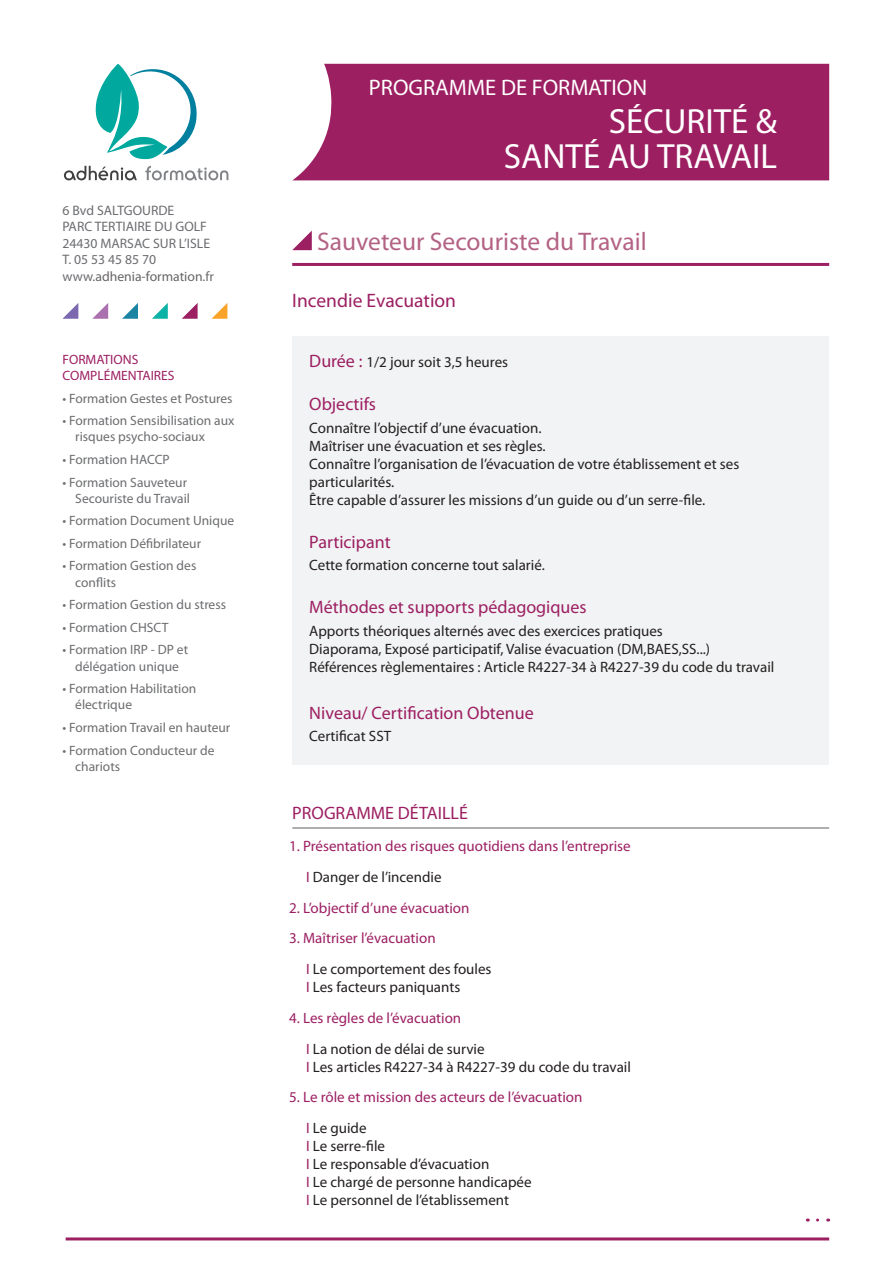
<style>
.page{position:relative;width:893px;height:1263px;background:#fff}
.page>*{position:absolute;margin:0;border:0;box-sizing:border-box;transform-origin:0 0}
.t1{font:35.1px "Myriad Pro";color:#fff}
.t2{font:25.5px "Myriad Pro";color:#b36284}
.t3{font:22.5px "Myriad Pro";color:#fff}
.t4{font:19.5px "Myriad Pro";color:#9c1f62}
.t5{font:18px "Myriad Pro";color:#9c1f62}
.t6{font:15px/18px "Myriad Pro";color:#231f20}
.t7{font:15px "Myriad Pro";color:#9c1f62}
.t8{font:13.65px "Myriad Pro";color:#6c6d70}
.t9{font:13.65px "Myriad Pro";color:#686567}
.t10{font:13.5px/16.2px "Myriad Pro";color:#6c6d70}
.t11{font:13.5px "Myriad Pro";color:#9c1f62}
.s1{color:#6c6d70}
.s2{font-size:18px;color:#9c1f62}
.s3{color:#9c1f62}
</style>
<div class="page">
<svg style="left:64px;top:166px;width:73px;height:14px"></svg>
<svg style="left:145px;top:166px;width:83px;height:14px"></svg>
<svg style="left:95px;top:64px;width:102px;height:96px"></svg>
<svg style="left:182px;top:303px;width:16px;height:16px"></svg>
<svg style="left:212px;top:303px;width:15px;height:16px"></svg>
<svg style="left:63px;top:303px;width:15px;height:16px"></svg>
<svg style="left:92px;top:303px;width:16px;height:16px"></svg>
<svg style="left:122px;top:303px;width:16px;height:16px"></svg>
<svg style="left:152px;top:303px;width:16px;height:16px"></svg>
<hr style="left:292px;top:263px;width:537px;height:3px;background:#9c1f62">
<svg style="left:292px;top:231px;width:20px;height:19px"></svg>
<div style="left:292px;top:337px;width:537px;height:428px;background:#f2f3f4"></div>
<hr style="left:292px;top:827px;width:537px;height:2px;background:#939598">
<hr style="left:66px;top:1237px;width:763px;height:3px;background:#9c1f62">
<svg style="left:817px;top:1218px;width:12px;height:3px"></svg>
<div style="left:293px;top:64px;width:536px;height:116px;background:#9c1f62"></div>
<p class="t8" style="left:63px;top:202px;width:113px">6 Bvd SALTGOURDE</p>
<p class="t8" style="left:63px;top:218px;width:146px">PARC TERTIAIRE DU GOLF</p>
<p class="t8" style="left:63px;top:235px;width:149px">24430 MARSAC SUR L’ISLE</p>
<p class="t8" style="left:63px;top:251px;width:95px">T. 05 53 45 85 70</p>
<p class="t9" style="left:63px;top:268px;width:153px"><span class="s1">www.</span>adhenia-formation<span class="s1">.fr</span></p>
<p class="t11" style="left:63px;top:351px;width:77px">FORMATIONS</p>
<p class="t11" style="left:63px;top:367px;width:114px">COMPLÉMENTAIRES</p>
<p class="t10" style="left:63px;top:390px;width:172px">• Formation Gestes et Postures</p>
<p class="t10" style="left:75px;top:412px;width:161px;text-indent:-13px">• Formation Sensibilisation aux risques psycho-sociaux</p>
<p class="t10" style="left:63px;top:451px;width:109px">• Formation HACCP</p>
<p class="t10" style="left:63px;top:474px;width:129px;text-align:right">• Formation Sauveteur<br>Secouriste du Travail</p>
<p class="t10" style="left:63px;top:512px;width:173px">• Formation Document Unique</p>
<p class="t10" style="left:63px;top:535px;width:140px">• Formation Défibrilateur</p>
<p class="t10" style="left:75px;top:558px;width:123px;text-indent:-13px">• Formation Gestion des conflits</p>
<p class="t10" style="left:63px;top:596px;width:165px">• Formation Gestion du stress</p>
<p class="t10" style="left:63px;top:619px;width:108px">• Formation CHSCT</p>
<p class="t10" style="left:63px;top:641px;width:127px;text-align:center">• Formation IRP - DP et délégation unique</p>
<p class="t10" style="left:75px;top:680px;width:123px;text-indent:-13px">• Formation Habilitation électrique</p>
<p class="t10" style="left:63px;top:719px;width:169px">• Formation Travail en hauteur</p>
<p class="t10" style="left:75px;top:742px;width:141px;text-indent:-13px">• Formation Conducteur de chariots</p>
<p class="t3" style="left:369px;top:73px;width:280px">PROGRAMME DE FORMATION</p>
<p class="t1" style="left:609px;top:100px;width:170px">SÉCURITÉ &amp;</p>
<p class="t1" style="left:504px;top:135px;width:275px">SANTÉ AU TRAVAIL</p>
<p class="t2" style="left:317px;top:226px;width:331px">Sauveteur Secouriste du Travail</p>
<p class="t4" style="left:292px;top:289px;width:165px">Incendie Evacuation</p>
<p class="t6" style="left:309px;top:353px;width:200px"><span class="s2">Durée :</span> 1/2 jour soit 3,5 heures</p>
<p class="t5" style="left:309px;top:393px;width:68px">Objectifs</p>
<p class="t6" style="left:309px;top:418px;width:432px">Connaître l’objectif d’une évacuation.<br>Maîtriser une évacuation et ses règles.<br>Connaître l’organisation de l’évacuation de votre établissement et ses particularités.<br>Être capable d’assurer les missions d’un guide ou d’un serre-file.</p>
<p class="t5" style="left:309px;top:531px;width:83px">Participant</p>
<p class="t6" style="left:309px;top:556px;width:237px">Cette formation concerne tout salarié.</p>
<p class="t5" style="left:309px;top:596px;width:279px">Méthodes et supports pédagogiques</p>
<p class="t6" style="left:309px;top:621px;width:467px">Apports théoriques alternés avec des exercices pratiques<br>Diaporama, Exposé participatif, Valise évacuation (DM,BAES,SS...)<br>Références règlementaires : Article R4227-34 à R4227-39 du code du travail</p>
<p class="t5" style="left:309px;top:702px;width:226px">Niveau/ Certification Obtenue</p>
<p class="t6" style="left:309px;top:727px;width:83px">Certificat SST</p>
<p class="t5" style="left:292px;top:802px;width:177px">PROGRAMME DÉTAILLÉ</p>
<p class="t7" style="left:289px;top:837px;width:343px">1. Présentation des risques quotidiens dans l’entreprise</p>
<p class="t6" style="left:306px;top:868px;width:137px"><span class="s3">I</span> Danger de l’incendie</p>
<p class="t7" style="left:289px;top:898px;width:182px">2. L’objectif d’une évacuation</p>
<p class="t7" style="left:289px;top:929px;width:148px">3. Maîtriser l’évacuation</p>
<p class="t6" style="left:306px;top:960px;width:187px"><span class="s3">I</span> Le comportement des foules<br><span class="s3">I</span> Les facteurs paniquants</p>
<p class="t7" style="left:289px;top:1009px;width:174px">4. Les règles de l’évacuation</p>
<p class="t6" style="left:306px;top:1039px;width:326px"><span class="s3">I</span> La notion de délai de survie<br><span class="s3">I</span> Les articles R4227-34 à R4227-39 du code du travail</p>
<p class="t7" style="left:289px;top:1088px;width:295px">5. Le rôle et mission des acteurs de l’évacuation</p>
<p class="t6" style="left:306px;top:1119px;width:227px"><span class="s3">I</span> Le guide<br><span class="s3">I</span> Le serre-file<br><span class="s3">I</span> Le responsable d’évacuation<br><span class="s3">I</span> Le chargé de personne handicapée<br><span class="s3">I</span> Le personnel de l’établissement</p>
</div>
